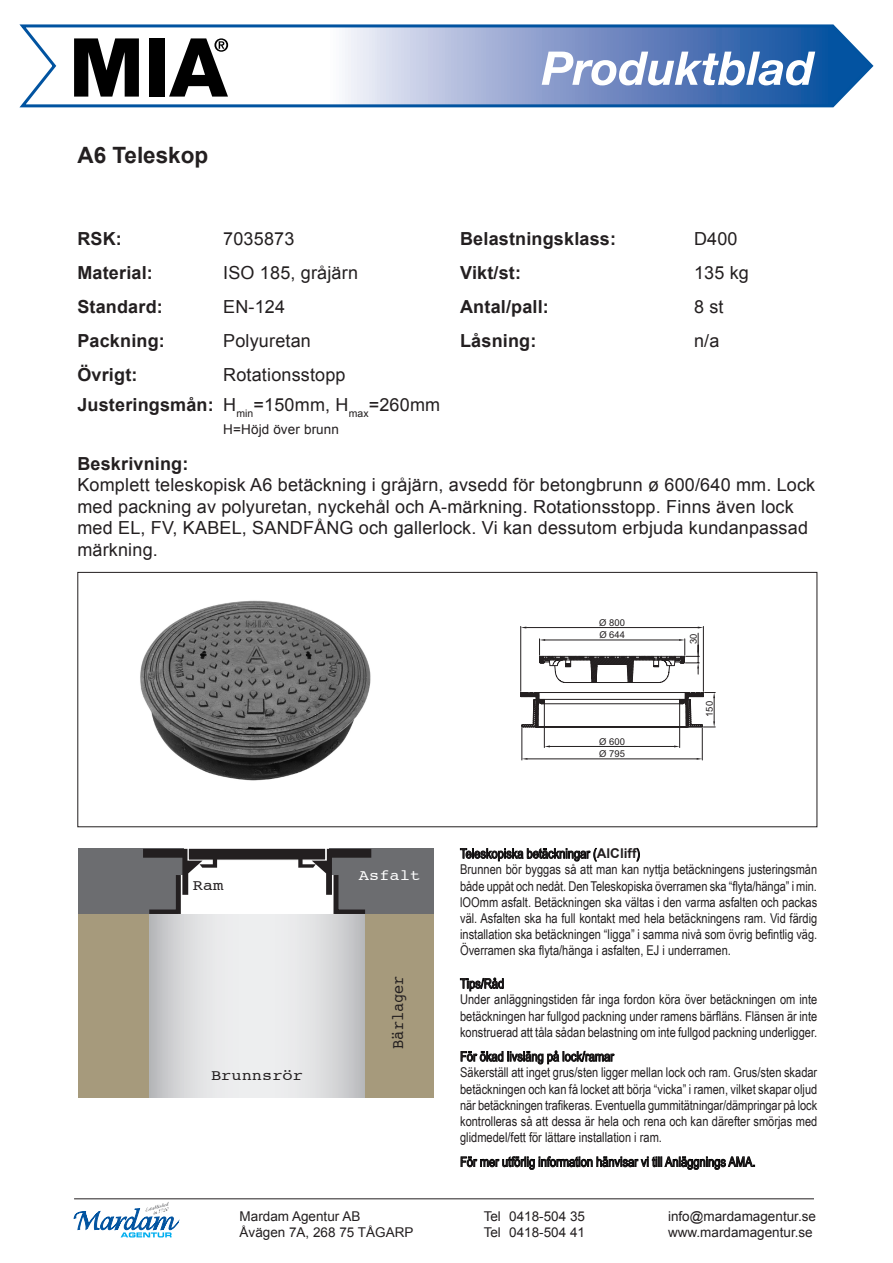
<style>
.page{position:relative;width:893px;height:1263px;background:#fff}
.page>*{position:absolute;margin:0;border:0;box-sizing:border-box;transform-origin:0 0}
.t1{font:700 22.5px "Arial";color:#231f20}
.t2{font:18px/21.6px "Arial";letter-spacing:.01em;color:#231f20}
.t3{font:700 18px "Arial";letter-spacing:.01em;color:#231f20}
.t4{font:17.1px "Courier";color:#231f20;scale:.89 1}
.t5{font:15.15px "Courier";color:#231f20;scale:1.12 1}
.t6{font:15.15px "Courier";color:#fff;scale:1.12 1}
.t7{font:13.5px/16.2px "Arial Narrow";color:#231f20;text-align:justify}
.t8{font:13.5px/16.2px "Arial";color:#231f20}
.t9{font:9.45px "Arial";color:#231f20}
.s1{font-family:"Arial";font-weight:700}
</style>
<div class="page">
<svg style="left:19px;top:24px;width:855px;height:84px"></svg>
<svg style="left:542px;top:52px;width:273px;height:33px"></svg>
<svg style="left:74px;top:1202px;width:105px;height:35px"></svg>
<hr style="left:74px;top:1198px;width:740px;height:1px;background:#231f20">
<svg style="left:74px;top:38px;width:65px;height:59px"></svg>
<div style="left:149px;top:38px;width:16px;height:59px;background:#000"></div>
<svg style="left:169px;top:38px;width:59px;height:59px"></svg>
<div style="left:78px;top:849px;width:356px;height:65px;background:#6c6d70"></div>
<div style="left:78px;top:914px;width:356px;height:184px;background:#a69a7c"></div>
<svg style="left:149px;top:916px;width:216px;height:182px;background:#dcdddf"></svg>
<svg style="left:143px;top:848px;width:228px;height:68px"></svg>
<svg style="left:460px;top:848px;width:137px;height:13px"></svg>
<svg style="left:636px;top:848px;width:4px;height:13px"></svg>
<svg style="left:460px;top:978px;width:44px;height:13px"></svg>
<svg style="left:461px;top:1050px;width:153px;height:14px"></svg>
<svg style="left:461px;top:1156px;width:294px;height:13px"></svg>
<div style="left:77px;top:572px;width:740px;height:255px;border:1px solid #231f20"></div>
<img style="left:140px;top:600px;width:231px;height:181px">
<svg style="left:521px;top:626px;width:194px;height:134px"></svg>
<p class="t1" style="left:77px;top:140px;width:132px">A6 Teleskop</p>
<p class="t3" style="left:77px;top:227px;width:46px">RSK:</p>
<p class="t2" style="left:223px;top:228px;width:73px">7035873</p>
<p class="t3" style="left:77px;top:261px;width:77px">Material:</p>
<p class="t2" style="left:223px;top:262px;width:136px">ISO 185, gråjärn</p>
<p class="t3" style="left:77px;top:295px;width:87px">Standard:</p>
<p class="t2" style="left:223px;top:296px;width:63px">EN-124</p>
<p class="t3" style="left:77px;top:329px;width:89px">Packning:</p>
<p class="t2" style="left:223px;top:330px;width:89px">Polyuretan</p>
<p class="t3" style="left:77px;top:363px;width:62px">Övrigt:</p>
<p class="t2" style="left:223px;top:364px;width:124px">Rotationsstopp</p>
<p class="t3" style="left:77px;top:392px;width:138px">Justeringsmån:</p>
<p class="t2" style="left:223px;top:394px;width:218px">H<sub>min</sub>=150mm, H<sub>max</sub>=260mm</p>
<p class="t8" style="left:223px;top:421px;width:117px">H=Höjd över brunn</p>
<p class="t5" style="left:222px;top:257px;width:65px">Passdel</p>
<p class="t5" style="left:212px;top:398px;width:84px">Brunnsrör</p>
<p class="t3" style="left:460px;top:227px;width:157px">Belastningsklass:</p>
<p class="t2" style="left:694px;top:228px;width:45px">D400</p>
<p class="t3" style="left:460px;top:261px;width:62px">Vikt/st:</p>
<p class="t2" style="left:694px;top:262px;width:56px">135 kg</p>
<p class="t3" style="left:460px;top:295px;width:90px">Antal/pall:</p>
<p class="t2" style="left:694px;top:296px;width:31px">8 st</p>
<p class="t3" style="left:460px;top:329px;width:78px">Låsning:</p>
<p class="t2" style="left:694px;top:330px;width:27px">n/a</p>
<p class="t3" style="left:77px;top:451px;width:113px">Beskrivning:</p>
<p class="t2" style="left:77px;top:474px;width:739px">Komplett teleskopisk A6 betäckning i gråjärn, avsedd för betongbrunn ø 600/640 mm. Lock med packning av polyuretan, nyckehål och A-märkning. Rotationsstopp. Finns även lock med EL, FV, KABEL, SANDFÅNG och gallerlock. Vi kan dessutom erbjuda kundanpassad märkning.</p>
<p class="t9" style="left:599px;top:616px;width:27px">Ø 800</p>
<p class="t5" style="left:193px;top:874px;width:29px">Ram</p>
<p class="t5" style="left:211px;top:1063px;width:84px">Brunnsrör</p>
<p class="t6" style="left:359px;top:863px;width:56px">Asfalt</p>
<p class="t4" style="left:385px;top:1049px;width:83px;rotate:-90deg">Bärlager</p>
<p class="t9" style="left:599px;top:629px;width:27px">Ø 644</p>
<p class="t9" style="left:687px;top:644px;width:12px;rotate:-90deg">30</p>
<p class="t9" style="left:599px;top:735px;width:27px">Ø 600</p>
<p class="t9" style="left:599px;top:748px;width:27px">Ø 795</p>
<p class="t9" style="left:703px;top:717px;width:17px;rotate:-90deg">150</p>
<p class="t7" style="left:460px;top:845px;width:182px">Teleskopiska betäckningar (<span class="s1">AlCliff</span>)</p>
<p class="t7" style="left:460px;top:861px;width:359px">Brunnen bör byggas så att man kan nyttja betäckningens justeringsmån både uppåt och nedåt. Den Teleskopiska överramen ska “flyta/hänga” i min. lOOmm asfalt. Betäckningen ska vältas i den varma asfalten och packas väl. Asfalten ska ha full kontakt med hela betäckningens ram. Vid färdig installation ska betäckningen “ligga” i samma nivå som övrig befintlig väg.<br>Överramen ska flyta/hänga i asfalten, EJ i underramen.</p>
<p class="t7" style="left:460px;top:975px;width:46px">Tips/Råd</p>
<p class="t7" style="left:460px;top:991px;width:359px">Under anläggningstiden får inga fordon köra över betäckningen om inte betäckningen har fullgod packning under ramens bärfläns. Flänsen är inte konstruerad att tåla sådan belastning om inte fullgod packning underligger.</p>
<p class="t7" style="left:460px;top:1048px;width:155px">För ökad livsläng på lock/ramar</p>
<p class="t7" style="left:460px;top:1064px;width:359px">Säkerställ att inget grus/sten ligger mellan lock och ram. Grus/sten skadar betäckningen och kan få locket att börja “vicka” i ramen, vilket skapar oljud när betäckningen trafikeras. Eventuella gummitätningar/dämpringar på lock kontrolleras så att dessa är hela och rena och kan därefter smörjas med glidmedel/fett för lättare installation i ram.</p>
<p class="t7" style="left:460px;top:1153px;width:297px">För mer utförlig information hänvisar vi till Anläggnings AMA.</p>
<p class="t8" style="left:240px;top:1208px;width:175px">Mardam Agentur AB<br>Åvägen 7A, 268 75 TÅGARP</p>
<p class="t8" style="left:668px;top:1208px;width:150px">info@mardamagentur.se</p>
<p class="t8" style="left:484px;top:1208px;width:103px">Tel 0418-504 35</p>
<p class="t8" style="left:484px;top:1225px;width:103px">Tel 0418-504 41</p>
<p class="t8" style="left:668px;top:1225px;width:146px">www.mardamagentur.se</p>
</div>
